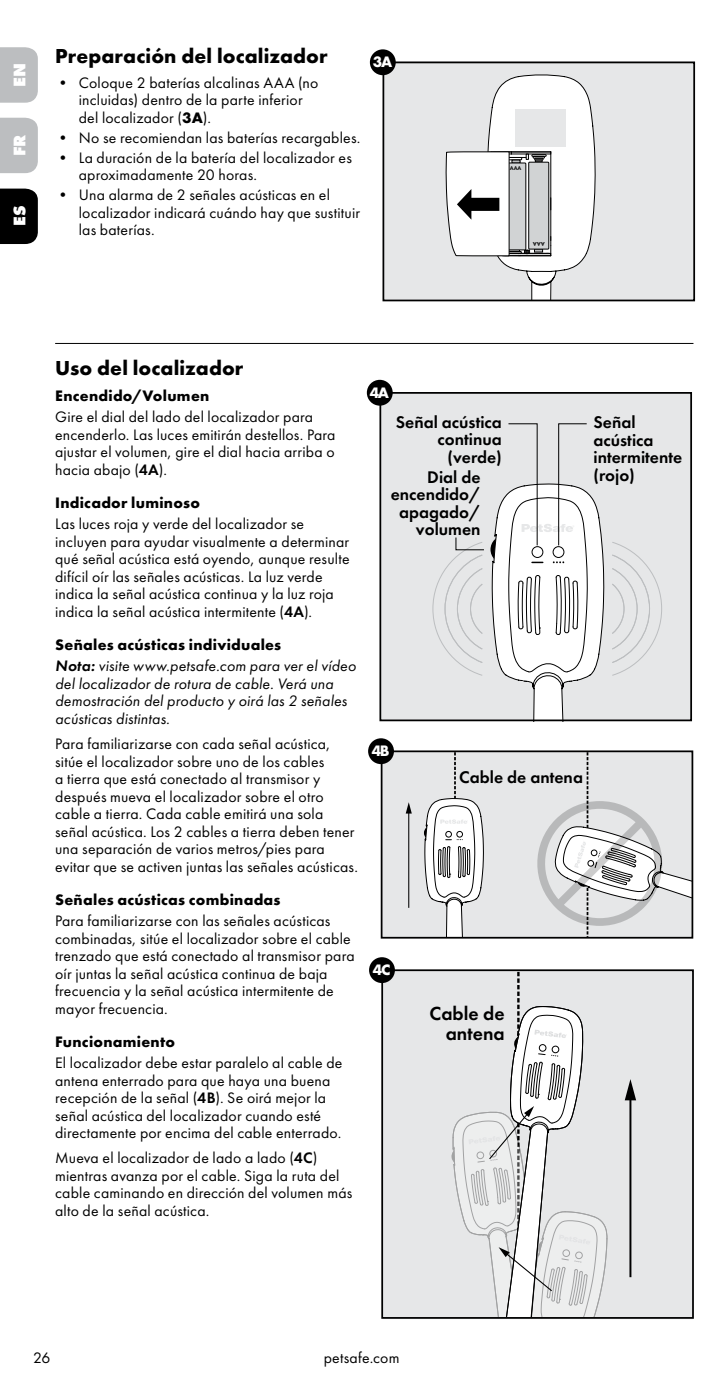
<style>
.page{position:relative;width:725px;height:1386px;background:#fff}
.page>*{position:absolute;margin:0;border:0;box-sizing:border-box;transform-origin:0 0}
.t1{font:21px "Futura PT Bold";letter-spacing:.005em;color:#000}
.t2{font:19.6px/19.6px "Futura PT Demi";color:#000;text-align:right}
.t3{font:17.5px/17.5px "Futura PT Demi";color:#000;text-align:right}
.t4{font:700 17.5px "Futura PT Extra";color:#fff}
.t5{font:15.75px/17.5px "Futura PT Book";letter-spacing:.01em;color:#000}
.t6{font:italic 15.75px/17.5px "Futura PT Book";letter-spacing:.01em;color:#000}
.t7{font:15.75px "Futura PT Bold";letter-spacing:.015em;color:#000}
.t8{font:15.75px "Futura PT Bold";letter-spacing:-.08em;color:#fff}
.t9{font:5.77px "Futura PT Demi";color:#000}
.s1{font-family:"Futura PT Bold"}
.s2{font-family:"Futura PT Demi"}
</style>
<div class="page">
<div style="left:0;top:47px;width:38px;height:56px;background:#bcbec0"></div>
<div style="left:0;top:118px;width:38px;height:55px;background:#bcbec0"></div>
<div style="left:0;top:189px;width:38px;height:55px;background:#000"></div>
<hr style="left:55px;top:343px;width:638px;height:1px;background:#000">
<div style="left:383px;top:62px;width:311px;height:239px;background:#e6e7e8"></div>
<svg style="left:445px;top:74px;width:150px;height:224px"></svg>
<div style="left:515px;top:109px;width:50px;height:37px;background:#e6e7e8"></div>
<div style="left:382px;top:62px;width:313px;height:239px;border:2px solid #000"></div>
<div style="left:370px;top:49px;width:25px;height:26px;background:#000;border-radius:50%"></div>
<div style="left:380px;top:393px;width:311px;height:328px;background:#e6e7e8"></div>
<svg style="left:612px;top:542px;width:50px;height:134px"></svg>
<svg style="left:432px;top:537px;width:52px;height:139px"></svg>
<svg style="left:491px;top:423px;width:112px;height:295px"></svg>
<div style="left:381px;top:751px;width:311px;height:187px;background:#e6e7e8"></div>
<svg style="left:424px;top:753px;width:59px;height:183px"></svg>
<hr style="left:408px;top:811px;width:1px;height:97px;background:#000">
<svg style="left:405px;top:802px;width:7px;height:12px"></svg>
<svg style="left:537px;top:753px;width:153px;height:182px"></svg>
<div style="left:382px;top:970px;width:311px;height:349px;background:#e6e7e8"></div>
<div style="left:381px;top:969px;width:312px;height:350px;border:2px solid #000"></div>
<div style="left:369px;top:957px;width:26px;height:26px;background:#000;border-radius:50%"></div>
<div style="left:380px;top:750px;width:313px;height:189px;border:2px solid #000"></div>
<div style="left:368px;top:738px;width:26px;height:26px;background:#000;border-radius:50%"></div>
<div style="left:379px;top:392px;width:313px;height:329px;border:2px solid #000"></div>
<div style="left:367px;top:380px;width:25px;height:26px;background:#000;border-radius:50%"></div>
<hr style="left:629px;top:1096px;width:2px;height:181px;background:#000">
<svg style="left:624px;top:1079px;width:12px;height:21px"></svg>
<svg style="left:451px;top:970px;width:156px;height:346px"></svg>
<p class="t4" style="left:8px;top:87px;width:25px;rotate:-90deg">EN</p>
<p class="t4" style="left:8px;top:156px;width:23px;rotate:-90deg">FR</p>
<p class="t4" style="left:8px;top:226px;width:22px;rotate:-90deg">ES</p>
<h1 class="t1" style="left:55px;top:42px;width:274px">Preparación del localizador</h1>
<p class="t5" style="left:79px;top:74px;width:241px;text-indent:-24px">• Coloque 2 baterías alcalinas AAA (no incluidas) dentro de la parte inferior del localizador (<span class="s1">3A</span>).</p>
<p class="t5" style="left:55px;top:129px;width:307px">• No se recomiendan las baterías recargables.</p>
<p class="t5" style="left:79px;top:149px;width:275px;text-indent:-24px">• La duración de la batería del localizador es aproximadamente 20 horas.</p>
<p class="t5" style="left:79px;top:186px;width:283px;text-indent:-24px">• Una alarma de 2 señales acústicas en el localizador indicará cuándo hay que sustituir las baterías.</p>
<p class="t8" style="left:373px;top:52px;width:21px">3A</p>
<p class="t9" style="left:510px;top:164px;width:13px">AAA</p>
<p class="t9" style="left:544px;top:248px;width:13px;rotate:-180deg">AAA</p>
<h1 class="t1" style="left:55px;top:355px;width:190px">Uso del localizador</h1>
<p class="t7" style="left:55px;top:385px;width:156px">Encendido/Volumen</p>
<p class="t5" style="left:55px;top:408px;width:282px">Gire el dial del lado del localizador para encenderlo. Las luces emitirán destellos. Para ajustar el volumen, gire el dial hacia arriba o hacia abajo (<span class="s2">4A</span>).</p>
<p class="t7" style="left:55px;top:492px;width:146px">Indicador luminoso</p>
<p class="t5" style="left:55px;top:515px;width:296px">Las luces roja y verde del localizador se incluyen para ayudar visualmente a determinar qué señal acústica está oyendo, aunque resulte difícil oír las señales acústicas. La luz verde indica la señal acústica continua y la luz roja indica la señal acústica intermitente (<span class="s2">4A</span>).</p>
<p class="t7" style="left:55px;top:634px;width:227px">Señales acústicas individuales</p>
<p class="t6" style="left:55px;top:657px;width:302px"><span class="s2">Nota:</span> visite www.petsafe.com para ver el vídeo del localizador de rotura de cable. Verá una demostración del producto y oirá las 2 señales acústicas distintas.</p>
<p class="t5" style="left:55px;top:735px;width:304px">Para familiarizarse con cada señal acústica, sitúe el localizador sobre uno de los cables<br>a tierra que está conectado al transmisor y después mueva el localizador sobre el otro cable a tierra. Cada cable emitirá una sola señal acústica. Los 2 cables a tierra deben tener una separación de varios metros/pies para evitar que se activen juntas las señales acústicas.</p>
<p class="t7" style="left:55px;top:889px;width:227px">Señales acústicas combinadas</p>
<p class="t5" style="left:55px;top:912px;width:301px">Para familiarizarse con las señales acústicas combinadas, sitúe el localizador sobre el cable trenzado que está conectado al transmisor para oír juntas la señal acústica continua de baja frecuencia y la señal acústica intermitente de mayor frecuencia.</p>
<p class="t7" style="left:55px;top:1031px;width:121px">Funcionamiento</p>
<p class="t5" style="left:55px;top:1054px;width:289px">El localizador debe estar paralelo al cable de antena enterrado para que haya una buena recepción de la señal (<span class="s2">4B</span>). Se oirá mejor la señal acústica del localizador cuando esté directamente por encima del cable enterrado.</p>
<p class="t5" style="left:55px;top:1149px;width:298px">Mueva el localizador de lado a lado (<span class="s2">4C</span>) mientras avanza por el cable. Siga la ruta del cable caminando en dirección del volumen más alto de la señal acústica.</p>
<p class="t8" style="left:370px;top:382px;width:21px">4A</p>
<p class="t3" style="left:396px;top:413px;width:107px">Señal acústica continua (verde)</p>
<p class="t3" style="left:593px;top:413px;width:90px;text-align:left">Señal acústica intermitente</p>
<p class="t3" style="left:427px;top:468px;width:55px">Dial de</p>
<p class="t3" style="left:593px;top:466px;width:43px">(rojo)</p>
<p class="t3" style="left:390px;top:485px;width:91px">encendido/ apagado/ volumen</p>
<p class="t8" style="left:372px;top:741px;width:19px">4B</p>
<p class="t3" style="left:459px;top:769px;width:125px">Cable de antena</p>
<p class="t8" style="left:373px;top:960px;width:19px">4C</p>
<p class="t2" style="left:429px;top:1004px;width:77px">Cable de antena</p>
<p class="t5" style="left:33px;top:1348px;width:19px">26</p>
<p class="t5" style="left:323px;top:1348px;width:77px">petsafe.com</p>
</div>
